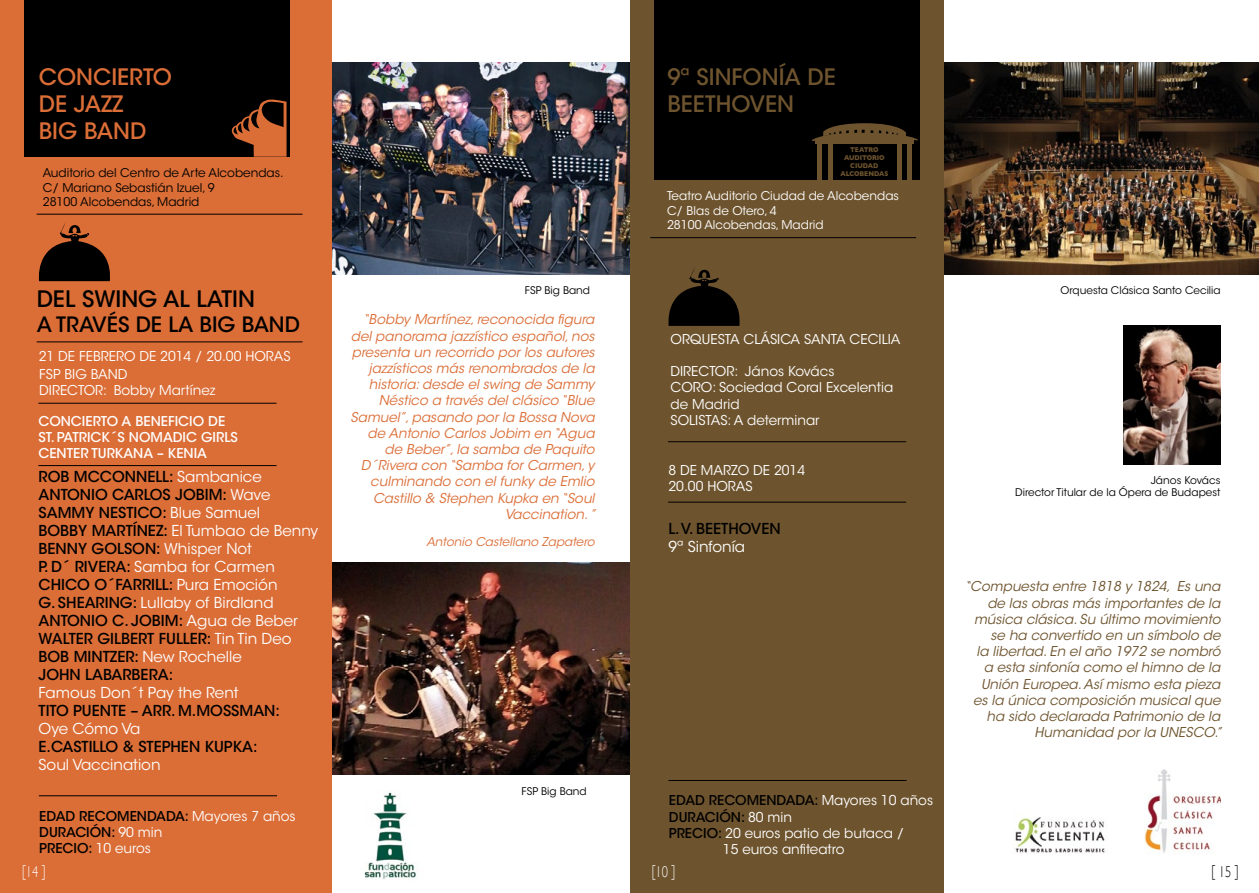
<style>
.page{position:relative;width:1259px;height:893px;background:#fff}
.page>*{position:absolute;margin:0;border:0;box-sizing:border-box;transform-origin:0 0}
.t1{font:500 22.5px/27px "ITC Avant Garde Std";color:#db6d36}
.t2{font:500 22.5px/27px "ITC Avant Garde Std";color:#6e542e}
.t3{font:500 22.5px "ITC Avant Garde Std";color:#000}
.t4{font:500 21px "ITC Avant Garde Std";color:#000}
.t5{font:300 15.6px "Gill Sans";color:#fff;scale:.8 1}
.t6{font:300 15.6px "Gill Sans";color:#000;scale:.8 1}
.t7{font:500 15px/18px "ITC Avant Garde Std";color:#000}
.t8{font:15px "ITC Avant Garde Std";color:#fff}
.t9{font:italic 13.5px/16.2px "ITC Avant Garde Std";color:#db6d36;text-align:right}
.t10{font:italic 13.5px/16.2px "ITC Avant Garde Std";color:#6e542e;text-align:right}
.t11{font:13.5px/16.2px "ITC Avant Garde Std";color:#fff}
.t12{font:500 13.5px/16.2px "ITC Avant Garde Std";color:#000}
.t13{font:500 13.5px/16.2px "ITC Avant Garde Std";color:#fff}
.t14{font:12px/14.4px "ITC Avant Garde Std";color:#000}
.t15{font:12px/14.4px "ITC Avant Garde Std";color:#fff}
.t16{font:italic 12px "ITC Avant Garde Std";color:#db6d36}
.t17{font:10.5px/12.6px "ITC Avant Garde Std";color:#000;text-align:right}
.t18{font:700 7.05px/7.9px "Gill Sans";color:#6e542e;text-align:center;scale:.9 1}
.s1{font-weight:400;color:#fff}
.s2{font-weight:500;color:#000}
</style>
<div class="page">
<img style="left:332px;top:62px;width:297px;height:213px">
<img style="left:332px;top:562px;width:297px;height:212px">
<img style="left:943px;top:62px;width:316px;height:213px">
<div style="left:0;top:0;width:332px;height:893px;background:#db6d36"></div>
<div style="left:629px;top:0;width:314px;height:893px;background:#6e542e"></div>
<div style="left:24px;top:0;width:266px;height:157px;background:#000"></div>
<div style="left:653px;top:0;width:266px;height:179px;background:#000"></div>
<hr style="left:38px;top:403px;width:238px;height:1px;background:#000">
<hr style="left:38px;top:465px;width:238px;height:1px;background:#000">
<hr style="left:668px;top:502px;width:238px;height:1px;background:#000">
<hr style="left:668px;top:441px;width:238px;height:1px;background:#000">
<svg style="left:38px;top:222px;width:72px;height:59px"></svg>
<svg style="left:668px;top:268px;width:72px;height:58px"></svg>
<svg style="left:231px;top:99px;width:55px;height:58px"></svg>
<hr style="left:37px;top:214px;width:265px;height:1px;background:#000">
<hr style="left:37px;top:341px;width:265px;height:1px;background:#000">
<hr style="left:650px;top:237px;width:266px;height:1px;background:#000">
<hr style="left:39px;top:795px;width:238px;height:1px;background:#000">
<hr style="left:668px;top:780px;width:238px;height:1px;background:#000">
<img style="left:1123px;top:325px;width:97px;height:140px">
<img style="left:1144px;top:769px;width:76px;height:84px">
<svg style="left:810px;top:123px;width:108px;height:57px"></svg>
<img style="left:1015px;top:817px;width:91px;height:36px">
<img style="left:364px;top:792px;width:53px;height:88px">
<h1 class="t1" style="left:39px;top:63px;width:135px">CONCIERTO<br>DE JAZZ<br>BIG BAND</h1>
<h1 class="t2" style="left:667px;top:63px;width:170px">9ª SINFONÍA DE<br>BEETHOVEN</h1>
<p class="t14" style="left:43px;top:166px;width:242px">Auditorio del Centro de Arte Alcobendas.<br>C/ Mariano Sebastián Izuel, 9<br>28100 Alcobendas, Madrid</p>
<p class="t18" style="left:840px;top:146px;width:55px">TEATRO<br>AUDITORIO<br>CIUDAD<br>ALCOBENDAS</p>
<p class="t15" style="left:667px;top:189px;width:233px">Teatro Auditorio Ciudad de Alcobendas<br>C/ Blas de Otero, 4<br>28100 Alcobendas, Madrid</p>
<p class="t17" style="left:525px;top:284px;width:67px">FSP Big Band</p>
<p class="t17" style="left:1060px;top:284px;width:162px">Orquesta Clásica Santo Cecilia</p>
<h1 class="t3" style="left:37px;top:285px;width:220px">DEL SWING AL LATIN</h1>
<h2 class="t4" style="left:37px;top:311px;width:265px">A TRAVÉS DE LA BIG BAND</h2>
<p class="t9" style="left:350px;top:312px;width:247px">“Bobby Martínez, reconocida figura del panorama jazzístico español, nos presenta un recorrido por los autores jazzísticos más renombrados de la historia: desde el swing de Sammy<br>Néstico a través del clásico “Blue<br>Samuel”, pasando por la Bossa Nova de Antonio Carlos Jobim en “Agua de Beber”, la samba de Paquito<br>D´Rivera con “Samba for Carmen, y culminando con el funky de Emlio<br>Castillo &amp; Stephen Kupka en “Soul<br>Vaccination. ”</p>
<p class="t11" style="left:670px;top:331px;width:48px">Orquesta</p>
<p class="t11" style="left:743px;top:331px;width:20px">Clásica</p>
<p class="t11" style="left:804px;top:331px;width:17px">Santa</p>
<p class="t11" style="left:849px;top:331px;width:19px">Cecilia</p>
<p class="t11" style="left:670px;top:363px;width:19px">Director</p>
<p class="t11" style="left:39px;top:348px;width:217px">21 de FEBRERO de 2014 / 20.00 horas</p>
<p class="t11" style="left:670px;top:363px;width:224px;text-indent:64px">: János Kovács<br>CORO: Sociedad Coral Excelentia de Madrid<br>solistas</p>
<p class="t11" style="left:39px;top:366px;width:90px">FSP BIG BAND<br>Director</p>
<p class="t11" style="left:103px;top:382px;width:114px">: Bobby Martínez</p>
<p class="t11" style="left:727px;top:412px;width:93px">: A determinar</p>
<p class="t13" style="left:38px;top:413px;width:201px">CONCIERTO A BENEFICIO DE<br>ST. PATRICK´S NOMADIC GIRLS<br>CENTER TURKANA – KENIA</p>
<p class="t11" style="left:668px;top:462px;width:138px">8 de MARZO de 2014<br>20.00 horas</p>
<p class="t7" style="left:668px;top:519px;width:38px">L. V. BEETHOVEN</p>
<p class="t8" style="left:668px;top:537px;width:78px">9ª Sinfonía</p>
<p class="t7" style="left:39px;top:467px;width:281px">ROB MCCONNELL: <span class="s1">Sambanice<br></span>ANTONIO CARLOS JOBIM: <span class="s1">Wave<br></span>SAMMY NESTICO: <span class="s1">Blue Samuel<br></span>BOBBY MARTÍNEZ: <span class="s1">El Tumbao de Benny<br></span>BENNY GOLSON: <span class="s1">Whisper Not<br></span>P. D´ RIVERA: <span class="s1">Samba for Carmen<br></span>CHICO O´FARRILL: <span class="s1">Pura Emoción<br></span>G. SHEARING: <span class="s1">Lullaby of Birdland<br></span>ANTONIO C. JOBIM: <span class="s1">Agua de Beber<br></span>WALTER GILBERT FULLER: <span class="s1">Tin Tin Deo<br></span>BOB MINTZER: <span class="s1">New Rochelle<br></span>JOHN LABARBERA:</p>
<p class="t8" style="left:39px;top:683px;width:202px">Famous Don´t Pay the Rent</p>
<p class="t7" style="left:39px;top:701px;width:243px">TITO PUENTE – ARR. M.MOSSMAN:</p>
<p class="t8" style="left:39px;top:719px;width:103px">Oye Cómo Va</p>
<p class="t7" style="left:39px;top:737px;width:220px">E.CASTILLO &amp; STEPHEN KUPKA:</p>
<p class="t8" style="left:39px;top:755px;width:123px">Soul Vaccination</p>
<p class="t17" style="left:1015px;top:474px;width:207px">János Kovács<br>Director Titular de la Ópera de Budapest</p>
<p class="t16" style="left:426px;top:534px;width:170px">Antonio Castellano Zapatero</p>
<p class="t10" style="left:964px;top:579px;width:259px">“Compuesta entre 1818 y 1824, Es una de las obras más importantes de la música clásica. Su último movimiento se ha convertido en un símbolo de<br>la libertad. En el año 1972 se nombró<br>a esta sinfonía como el himno de la Unión Europea. Así mismo esta pieza<br>es la única composición musical que ha sido declarada Patrimonio de la Humanidad por la UNESCO.”</p>
<p class="t12" style="left:39px;top:808px;width:258px">EDAD RECOMENDADA: <span class="s1">Mayores 7 años<br></span>DURACIÓN: <span class="s1">90 min<br></span>PRECIO: <span class="s1">10 euros</span></p>
<p class="t17" style="left:521px;top:785px;width:67px">FSP Big Band</p>
<p class="t12" style="left:669px;top:792px;width:266px">EDAD RECOMENDADA: <span class="s1">Mayores 10 años</span></p>
<p class="t12" style="left:669px;top:809px;width:125px">DURACIÓN: <span class="s1">80 min</span></p>
<p class="t11" style="left:669px;top:825px;width:237px"><span class="s2">PRECIO:</span> 20 euros patio de butaca /</p>
<p class="t11" style="left:723px;top:841px;width:123px">15 euros anfiteatro</p>
<p class="t5" style="left:22px;top:862px;width:31px">[14 ]</p>
<p class="t5" style="left:652px;top:862px;width:31px">[10 ]</p>
<p class="t6" style="left:1211px;top:862px;width:35px">[ 15 ]</p>
</div>
